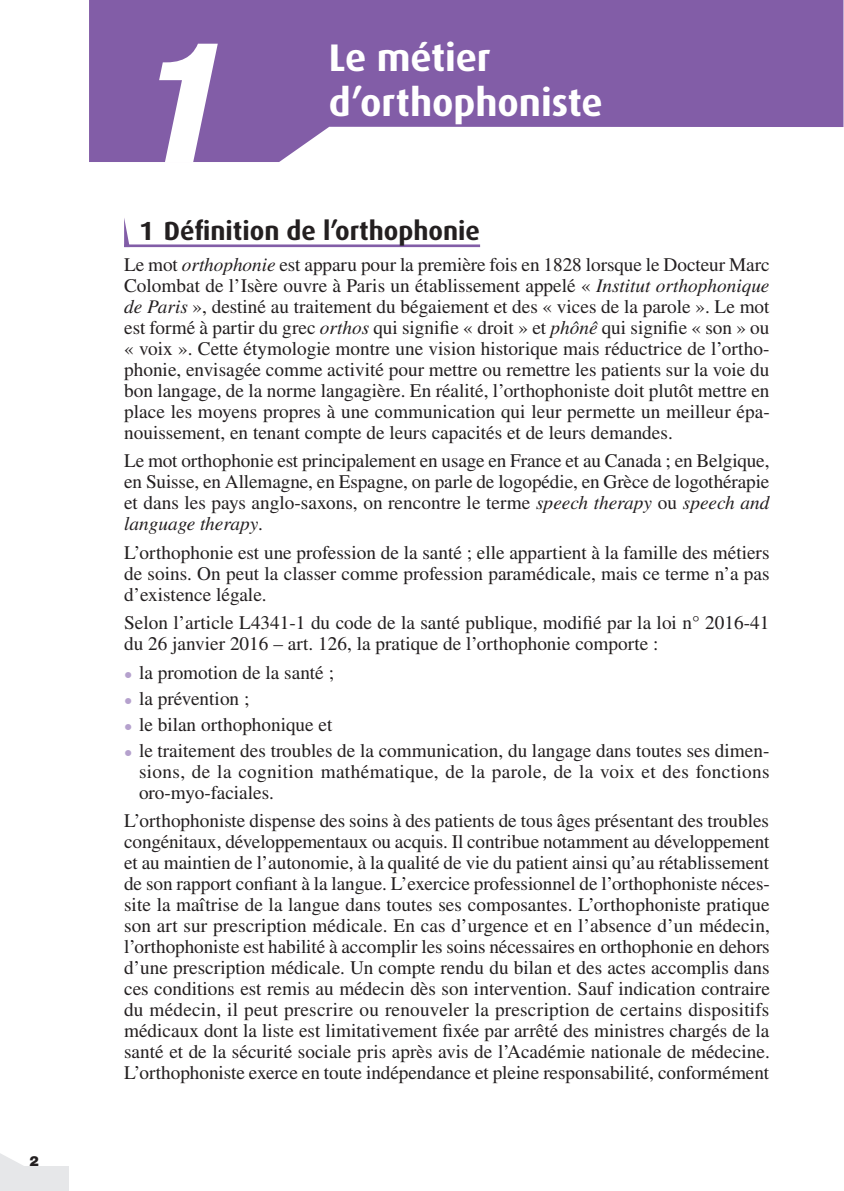
<style>
.page{position:relative;width:844px;height:1191px;background:#fff}
.page>*{position:absolute;margin:0;border:0;box-sizing:border-box;transform-origin:0 0}
.t1{font:italic 800 condensed 168px "Helvetica Neue LT Pro";color:#fff}
.t2{font:700 38.5px/45.5px "Dax";color:#fff}
.t3{font:700 26.25px "Dax";color:#231f20}
.t4{font:19.25px/21px "STIX General";color:#231f20;text-align:justify}
.t5{font:900 14px "Helvetica Neue LT Pro";color:#231f20}
.s1{font-style:italic}
.s2{font-size:15.75px;color:#b5a1cd}
</style>
<div class="page">
<svg style="left:89px;top:0;width:754px;height:162px;fill:#825da7"></svg>
<svg style="left:0;top:1153px;width:23px;height:13px"></svg>
<div style="left:0;top:1166px;width:68px;height:25px;background:#e6e7e9"></div>
<hr style="left:124px;top:244px;width:356px;height:3px;background:#825da7">
<svg style="left:124px;top:218px;width:6px;height:27px"></svg>
<p class="t5" style="left:29px;top:1152px;width:11px">2</p>
<h1 class="t1" style="left:132px;top:-15px;width:89px">1</h1>
<h2 class="t2" style="left:329px;top:35px;width:275px">Le métier d’orthophoniste</h2>
<h3 class="t3" style="left:139px;top:216px;width:342px">1 Définition de l’orthophonie</h3>
<p class="t4" style="left:124px;top:255px;width:647px">Le mot <span class="s1">orthophonie</span> est apparu pour la première fois en 1828 lorsque le Docteur Marc Colombat de l’Isère ouvre à Paris un établissement appelé « <span class="s1">Institut orthophonique de Paris</span> », destiné au traitement du bégaiement et des « vices de la parole ». Le mot est formé à partir du grec <span class="s1">orthos</span> qui signifie « droit » et <span class="s1">phônê</span> qui signifie « son » ou « voix ». Cette étymologie montre une vision historique mais réductrice de l’ortho&shy;phonie, envisagée comme activité pour mettre ou remettre les patients sur la voie du bon langage, de la norme langagière. En réalité, l’orthophoniste doit plutôt mettre en place les moyens propres à une communication qui leur permette un meilleur épa&shy;nouissement, en tenant compte de leurs capacités et de leurs demandes.</p>
<p class="t4" style="left:124px;top:451px;width:646px">Le mot orthophonie est principalement en usage en France et au Canada ; en Belgique, en Suisse, en Allemagne, en Espagne, on parle de logopédie, en Grèce de logothérapie et dans les pays anglo-saxons, on rencontre le terme <span class="s1">speech therapy</span> ou <span class="s1">speech and language therapy</span>.</p>
<p class="t4" style="left:124px;top:543px;width:646px">L’orthophonie est une profession de la santé ; elle appartient à la famille des métiers de soins. On peut la classer comme profession paramédicale, mais ce terme n’a pas d’existence légale.</p>
<p class="t4" style="left:124px;top:613px;width:646px">Selon l’article L4341-1 du code de la santé publique, modifié par la loi n° 2016-41 du 26 janvier 2016 – art. 126, la pratique de l’orthophonie comporte :</p>
<p class="t4" style="left:124px;top:663px;width:211px"><span class="s2">•</span> la promotion de la santé ;</p>
<p class="t4" style="left:124px;top:688px;width:127px"><span class="s2">•</span> la prévention ;</p>
<p class="t4" style="left:124px;top:714px;width:210px"><span class="s2">•</span> le bilan orthophonique et</p>
<p class="t4" style="left:139px;top:740px;width:632px;text-indent:-15px"><span class="s2">•</span> le traitement des troubles de la communication, du langage dans toutes ses dimen&shy;sions, de la cognition mathématique, de la parole, de la voix et des fonctions oro-myo-faciales.</p>
<p class="t4" style="left:124px;top:811px;width:647px">L’orthophoniste dispense des soins à des patients de tous âges présentant des troubles congénitaux, développementaux ou acquis. Il contribue notamment au développement et au maintien de l’autonomie, à la qualité de vie du patient ainsi qu’au rétablissement de son rapport confiant à la langue. L’exercice professionnel de l’orthophoniste néces&shy;site la maîtrise de la langue dans toutes ses composantes. L’orthophoniste pratique son art sur prescription médicale. En cas d’urgence et en l’absence d’un médecin, l’orthophoniste est habilité à accomplir les soins nécessaires en orthophonie en dehors d’une prescription médicale. Un compte rendu du bilan et des actes accomplis dans ces conditions est remis au médecin dès son intervention. Sauf indication contraire du médecin, il peut prescrire ou renouveler la prescription de certains dispositifs médicaux dont la liste est limitativement fixée par arrêté des ministres chargés de la santé et de la sécurité sociale pris après avis de l’Académie nationale de médecine.<br>L’orthophoniste exerce en toute indépendance et pleine responsabilité, conformément</p>
</div>
